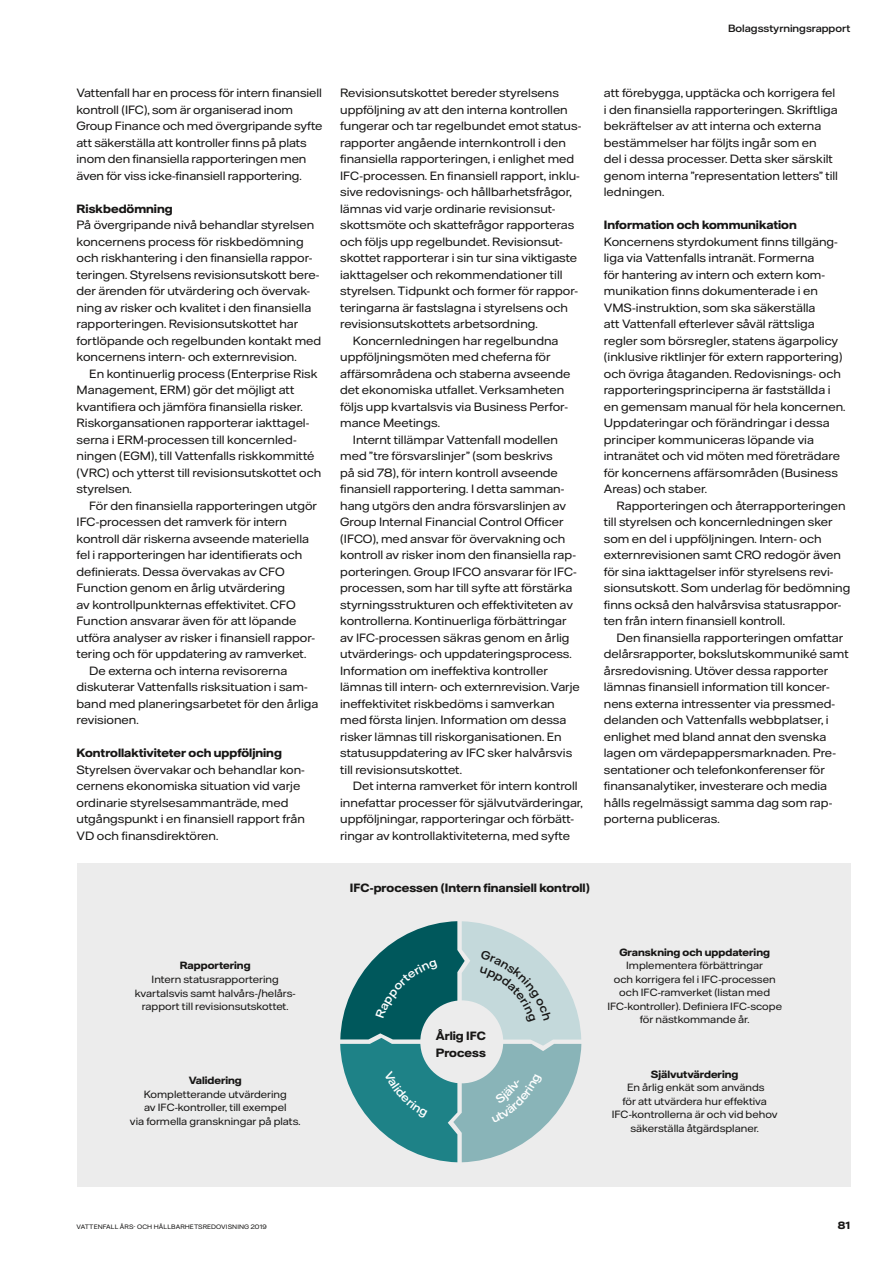
<style>
.page{position:relative;width:893px;height:1263px;background:#fff}
.page>*{position:absolute;margin:0;border:0;box-sizing:border-box;transform-origin:0 0}
.t1{font:12px/16.5px "Vattenfall Hall";color:#181716}
.t2{font:700 12px/16.5px "Vattenfall Hall";color:#181716}
.t3{font:10.5px/13.5px "Vattenfall Hall";color:#181716;text-align:center}
.t4{font:700 10.5px "Vattenfall Hall";color:#181716}
.t5{font:500 10.5px "Vattenfall Hall";color:#181716}
.t6{font:6.3px "Vattenfall Hall";letter-spacing:.015em;color:#181716}
</style>
<div class="page">
<div style="left:77px;top:863px;width:773px;height:323px;background:#ececec"></div>
<svg style="left:340px;top:921px;width:241px;height:241px"></svg>
<p class="t5" style="left:728px;top:22px;width:124px">Bolagsstyrningsrapport</p>
<p class="t1" style="left:77px;top:84px;width:247px">Vattenfall har en process för intern finansiell kontroll (IFC), som är organiserad inom Group Finance och med övergripande syfte att säkerställa att kontroller finns på plats inom den finansiella rapporteringen men även för viss icke-finansiell rapportering.</p>
<p class="t2" style="left:77px;top:200px;width:98px">Riskbedömning</p>
<p class="t1" style="left:77px;top:216px;width:246px">På övergripande nivå behandlar styrelsen koncernens process för riskbedömning och riskhantering i den finansiella rappor&shy;teringen. Styrelsens revisionsutskott bere&shy;der ärenden för utvärdering och övervak&shy;ning av risker och kvalitet i den finansiella rapporteringen. Revisionsutskottet har fortlöpande och regelbunden kontakt med koncernens intern- och externrevision.</p>
<p class="t1" style="left:77px;top:365px;width:246px;text-indent:13px">En kontinuerlig process (Enterprise Risk Management, ERM) gör det möjligt att kvantifiera och jämföra finansiella risker.<br>Riskorgansationen rapporterar iakttagel&shy;serna i ERM-processen till koncernled&shy;ningen (EGM), till Vattenfalls riskkommitté (VRC) och ytterst till revisionsutskottet och styrelsen.</p>
<p class="t1" style="left:89px;top:497px;width:229px">För den finansiella rapporteringen utgör</p>
<p class="t1" style="left:77px;top:513px;width:212px">IFC-processen det ramverk för intern</p>
<p class="t1" style="left:77px;top:530px;width:234px">kontroll där riskerna avseende materiella</p>
<p class="t1" style="left:77px;top:546px;width:227px">fel i rapporteringen har identifierats och</p>
<p class="t1" style="left:77px;top:563px;width:210px">definierats. Dessa övervakas av CFO</p>
<p class="t1" style="left:77px;top:579px;width:210px">Function genom en årlig utvärdering</p>
<p class="t1" style="left:77px;top:596px;width:221px">av kontrollpunkternas effektivitet. CFO</p>
<p class="t1" style="left:77px;top:612px;width:221px">Function ansvarar även för att löpande</p>
<p class="t1" style="left:77px;top:629px;width:240px">utföra analyser av risker i finansiell rappor-</p>
<p class="t1" style="left:77px;top:645px;width:231px">tering och för uppdatering av ramverket.</p>
<p class="t1" style="left:89px;top:662px;width:200px">De externa och interna revisorerna</p>
<p class="t1" style="left:77px;top:678px;width:233px">diskuterar Vattenfalls risksituation i sam-</p>
<p class="t1" style="left:77px;top:695px;width:243px">band med planeringsarbetet för den årliga</p>
<p class="t1" style="left:77px;top:711px;width:64px">revisionen.</p>
<p class="t2" style="left:77px;top:744px;width:207px">Kontrollaktiviteter och uppföljning</p>
<p class="t1" style="left:77px;top:761px;width:230px">Styrelsen övervakar och behandlar kon&shy;cernens ekonomiska situation vid varje ordinarie styrelsesammanträde, med utgångspunkt i en finansiell rapport från VD och finansdirektören.</p>
<p class="t1" style="left:340px;top:84px;width:220px">Revisionsutskottet bereder styrelsens</p>
<p class="t1" style="left:340px;top:101px;width:229px">uppföljning av att den interna kontrollen</p>
<p class="t1" style="left:340px;top:117px;width:243px">fungerar och tar regelbundet emot status-</p>
<p class="t1" style="left:340px;top:134px;width:227px">rapporter angående internkontroll i den</p>
<p class="t1" style="left:340px;top:150px;width:236px">finansiella rapporteringen, i enlighet med</p>
<p class="t1" style="left:340px;top:167px;width:241px">IFC-processen. En finansiell rapport, inklu-</p>
<p class="t1" style="left:340px;top:183px;width:233px">sive redovisnings- och hållbarhetsfrågor,</p>
<p class="t1" style="left:340px;top:200px;width:217px">lämnas vid varje ordinarie revisionsut-</p>
<p class="t1" style="left:340px;top:216px;width:236px">skottsmöte och skattefrågor rapporteras</p>
<p class="t1" style="left:340px;top:233px;width:224px">och följs upp regelbundet. Revisionsut-</p>
<p class="t1" style="left:340px;top:249px;width:239px">skottet rapporterar i sin tur sina viktigaste</p>
<p class="t1" style="left:340px;top:266px;width:224px">iakttagelser och rekommendationer till</p>
<p class="t1" style="left:340px;top:282px;width:239px">styrelsen. Tidpunkt och former för rappor-</p>
<p class="t1" style="left:340px;top:299px;width:229px">teringarna är fastslagna i styrelsens och</p>
<p class="t1" style="left:340px;top:315px;width:199px">revisionsutskottets arbetsordning.</p>
<p class="t1" style="left:353px;top:332px;width:207px">Koncernledningen har regelbundna</p>
<p class="t1" style="left:340px;top:348px;width:212px">uppföljningsmöten med cheferna för</p>
<p class="t1" style="left:340px;top:365px;width:232px">affärsområdena och staberna avseende</p>
<p class="t1" style="left:340px;top:381px;width:226px">det ekonomiska utfallet. Verksamheten</p>
<p class="t1" style="left:340px;top:398px;width:229px">följs upp kvartalsvis via Business Perfor-</p>
<p class="t1" style="left:340px;top:414px;width:101px">mance Meetings.</p>
<p class="t1" style="left:353px;top:431px;width:206px">Internt tillämpar Vattenfall modellen</p>
<p class="t1" style="left:340px;top:447px;width:214px">med ”tre försvarslinjer” (som beskrivs</p>
<p class="t1" style="left:340px;top:464px;width:219px">på sid 78), för intern kontroll avseende</p>
<p class="t1" style="left:340px;top:480px;width:226px">finansiell rapportering. I detta samman-</p>
<p class="t1" style="left:340px;top:497px;width:227px">hang utgörs den andra försvarslinjen av</p>
<p class="t1" style="left:340px;top:513px;width:225px">Group Internal Financial Control Officer</p>
<p class="t1" style="left:340px;top:530px;width:227px">(IFCO), med ansvar för övervakning och</p>
<p class="t1" style="left:340px;top:546px;width:237px">kontroll av risker inom den finansiella rap-</p>
<p class="t1" style="left:340px;top:563px;width:238px">porteringen. Group IFCO ansvarar för IFC-</p>
<p class="t1" style="left:340px;top:579px;width:234px">processen, som har till syfte att förstärka</p>
<p class="t1" style="left:340px;top:596px;width:234px">styrningsstrukturen och effektiviteten av</p>
<p class="t1" style="left:340px;top:612px;width:228px">kontrollerna. Kontinuerliga förbättringar</p>
<p class="t1" style="left:340px;top:629px;width:231px">av IFC-processen säkras genom en årlig</p>
<p class="t1" style="left:340px;top:645px;width:233px">utvärderings- och uppdateringsprocess.</p>
<p class="t1" style="left:340px;top:662px;width:209px">Information om ineffektiva kontroller</p>
<p class="t1" style="left:340px;top:678px;width:241px">lämnas till intern- och externrevision. Varje</p>
<p class="t1" style="left:340px;top:695px;width:216px">ineffektivitet riskbedöms i samverkan</p>
<p class="t1" style="left:340px;top:711px;width:228px">med första linjen. Information om dessa</p>
<p class="t1" style="left:340px;top:728px;width:223px">risker lämnas till riskorganisationen. En</p>
<p class="t1" style="left:340px;top:744px;width:234px">statusuppdatering av IFC sker halvårsvis</p>
<p class="t1" style="left:340px;top:761px;width:123px">till revisionsutskottet.</p>
<p class="t1" style="left:353px;top:777px;width:226px">Det interna ramverket för intern kontroll</p>
<p class="t1" style="left:340px;top:794px;width:244px">innefattar processer för självutvärderingar,</p>
<p class="t1" style="left:340px;top:810px;width:236px">uppföljningar, rapporteringar och förbätt-</p>
<p class="t1" style="left:340px;top:827px;width:231px">ringar av kontrollaktiviteterna, med syfte</p>
<p class="t1" style="left:604px;top:84px;width:236px">att förebygga, upptäcka och korrigera fel i den finansiella rapporteringen. Skriftliga bekräftelser av att interna och externa bestämmelser har följts ingår som en<br>del i dessa processer. Detta sker särskilt genom interna ”representation letters” till ledningen.</p>
<p class="t2" style="left:604px;top:216px;width:194px">Information och kommunikation</p>
<p class="t1" style="left:604px;top:233px;width:243px">Koncernens styrdokument finns tillgäng&shy;liga via Vattenfalls intranät. Formerna<br>för hantering av intern och extern kom&shy;munikation finns dokumenterade i en VMS-instruktion, som ska säkerställa<br>att Vattenfall efterlever såväl rättsliga regler som börsregler, statens ägarpolicy (inklusive riktlinjer för extern rapportering) och övriga åtaganden. Redovisnings- och rapporteringsprinciperna är fastställda i en gemensam manual för hela koncernen.<br>Uppdateringar och förändringar i dessa principer kommuniceras löpande via intranätet och vid möten med företrädare för koncernens affärsområden (Business Areas) och staber.</p>
<p class="t1" style="left:604px;top:497px;width:248px;text-indent:13px">Rapporteringen och återrapporteringen till styrelsen och koncernledningen sker som en del i uppföljningen. Intern- och externrevisionen samt CRO redogör även för sina iakttagelser inför styrelsens revi&shy;sionsutskott. Som underlag för bedömning finns också den halvårsvisa statusrappor&shy;ten från intern finansiell kontroll.</p>
<p class="t1" style="left:604px;top:629px;width:246px;text-indent:13px">Den finansiella rapporteringen omfattar delårsrapporter, bokslutskommuniké samt årsredovisning. Utöver dessa rapporter lämnas finansiell information till koncer&shy;nens externa intressenter via pressmed&shy;delanden och Vattenfalls webbplatser, i enlighet med bland annat den svenska lagen om värdepappersmarknaden. Pre&shy;sentationer och telefonkonferenser för finansanalytiker, investerare och media hålls regelmässigt samma dag som rap&shy;porterna publiceras.</p>
<p class="t2" style="left:350px;top:880px;width:241px">IFC-processen (Intern finansiell kontroll)</p>
<p class="t4" style="left:180px;top:959px;width:72px">Rapportering</p>
<p class="t3" style="left:135px;top:972px;width:162px">Intern statusrapportering kvartalsvis samt halvårs-/helårs&shy;rapport till revisionsutskottet.</p>
<p class="t4" style="left:189px;top:1074px;width:55px">Validering</p>
<p class="t3" style="left:130px;top:1087px;width:172px">Kompletterande utvärdering<br>av IFC-kontroller, till exempel<br>via formella granskningar på plats.</p>
<p class="t2" style="left:436px;top:1027px;width:52px">Årlig IFC<br>Process</p>
<p class="t4" style="left:619px;top:946px;width:152px">Granskning och uppdatering</p>
<p class="t3" style="left:607px;top:959px;width:176px">Implementera förbättringar<br>och korrigera fel i IFC-processen och IFC-ramverket (listan med<br>IFC-kontroller). Definiera IFC-scope för nästkommande år.</p>
<p class="t4" style="left:651px;top:1067px;width:89px">Självutvärdering</p>
<p class="t3" style="left:612px;top:1080px;width:167px">En årlig enkät som används<br>för att utvärdera hur effektiva<br>IFC-kontrollerna är och vid behov säkerställa åtgärdsplaner.</p>
<p class="t6" style="left:77px;top:1223px;width:192px">VATTENFALL ÅRS- OCH HÅLLBARHETSREDOVISNING 2019</p>
<p class="t4" style="left:838px;top:1219px;width:14px">81</p>
</div>
